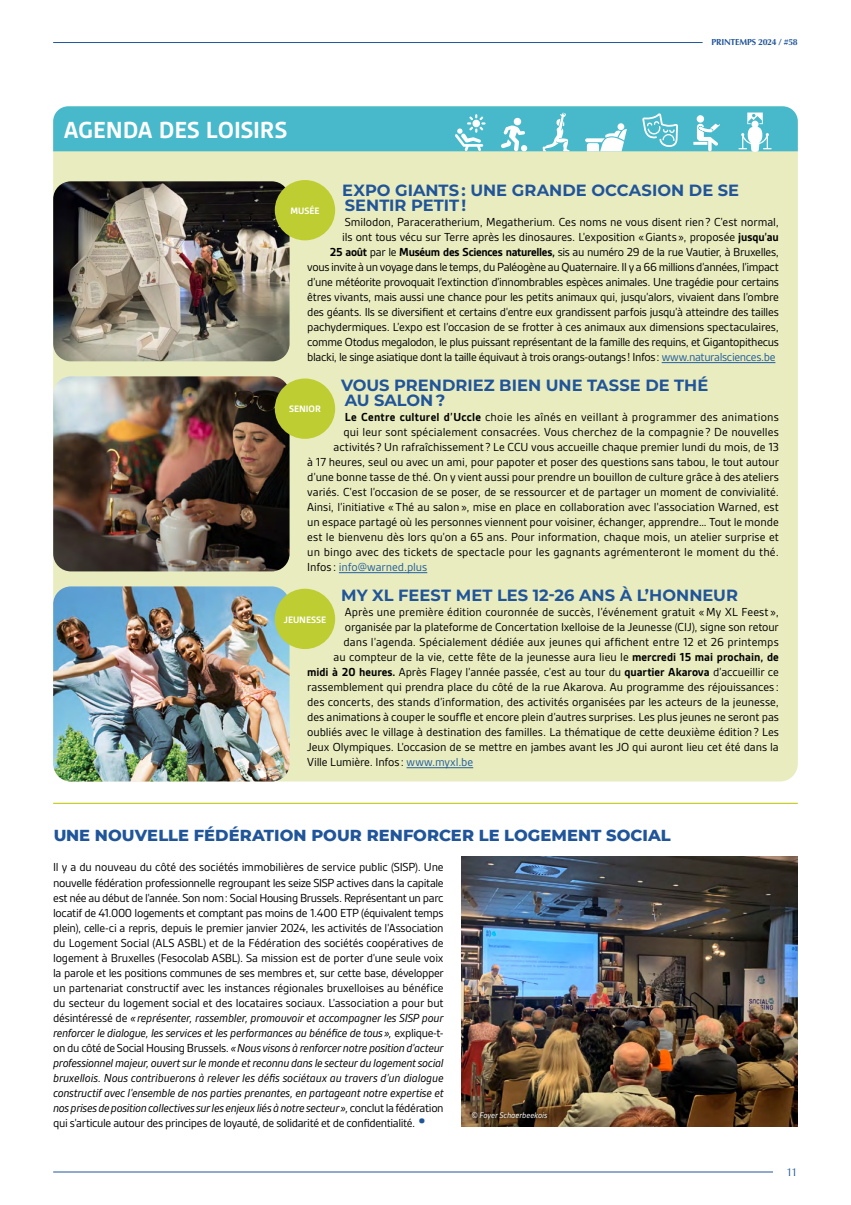
<style>
.page{position:relative;width:851px;height:1205px;background:#fff}
.page>*{position:absolute;margin:0;border:0;box-sizing:border-box;transform-origin:0 0}
.Tetière{font:700 25px "Gesta";letter-spacing:-.005em;color:#fff}
.Titre_encadré{font:700 16.25px/15px "Montserrat";color:#20559a}
.t1{font:800 16.25px "Montserrat";letter-spacing:.005em;color:#20559a}
.Body{font:12.5px/15px "Gesta";letter-spacing:-.005em;color:#000;text-align:justify}
.Body-2{font:12.5px/15px "Gesta";letter-spacing:-.025em;color:#000;text-align:right}
.Body-3{font:12.5px "Gesta";letter-spacing:.02em;color:#000}
.Body-4{font:12.5px "Gesta";letter-spacing:-.005em;color:#215e9e}
.t2{font:11.25px "Optima";color:#20559a}
.Titre_encadré-2{font:700 10px "Gesta";color:#fff}
.Légende{font:italic 8.75px "Gesta";letter-spacing:-.005em;color:#fff}
.t3{font:700 8.75px "Optima";letter-spacing:-.025em;color:#20559a}
.s1{font-weight:700}
.s2{color:#215e9e}
.s3{color:#000}
.s4{font-style:italic}
.s5{font-size:25px;color:#20559a}
</style>
<div class="page">
<hr style="left:53px;top:42px;width:649px;height:1px;background:#20559a">
<hr style="left:53px;top:1171px;width:719px;height:1px;background:#20559a">
<div style="left:53px;top:106px;width:744px;height:675px;background:#e9ecbf;border-radius:18px"></div>
<svg style="left:53px;top:106px;width:744px;height:46px;background:#5ac0cf"></svg>
<hr style="left:661px;top:362px;width:114px;height:1px;background:#215e9e">
<hr style="left:339px;top:572px;width:88px;height:1px;background:#215e9e">
<hr style="left:406px;top:767px;width:67px;height:1px;background:#215e9e">
<img style="left:53px;top:181px;width:236px;height:180px">
<img style="left:53px;top:376px;width:236px;height:195px">
<img style="left:53px;top:586px;width:236px;height:195px">
<div style="left:275px;top:378px;width:60px;height:61px;background:#becd31;border-radius:50%"></div>
<div style="left:275px;top:589px;width:60px;height:60px;background:#becd31;border-radius:50%"></div>
<div style="left:275px;top:180px;width:60px;height:60px;background:#becd31;border-radius:50%"></div>
<hr style="left:53px;top:803px;width:744px;height:1px;background:#c6cf2e">
<img style="left:462px;top:856px;width:335px;height:270px">
<svg style="left:468px;top:1108px;width:82px;height:15px"></svg>
<p class="Tetière" style="left:64px;top:116px;width:225px">AGENDA DES LOISIRS</p>
<p class="t3" style="left:711px;top:37px;width:88px">PRINTEMPS 2024 / #58</p>
<p class="Titre_encadré" style="left:342px;top:182px;width:398px">EXPO GIANTS : UNE GRANDE OCCASION DE SE<br>SENTIR PETIT !</p>
<p class="Body-2" style="left:307px;top:215px;width:473px">Smilodon, Paraceratherium, Megatherium. Ces noms ne vous disent rien? C’est normal,<br>ils ont tous vécu sur Terre après les dinosaures. L’exposition «Giants», proposée <span class="s1">jusqu’au<br>25 août</span> par le <span class="s1">Muséum des Sciences naturelles,</span> sis au numéro 29 de la rue Vautier, à Bruxelles, vous invite à un voyage dans le temps, du Paléogène au Quaternaire. Il y a 66 millions d’années, l’impact d’une météorite provoquait l’extinction d’innombrables espèces animales. Une tragédie pour certains êtres vivants, mais aussi une chance pour les petits animaux qui, jusqu’alors, vivaient dans l’ombre des géants. Ils se diversifient et certains d’entre eux grandissent parfois jusqu’à atteindre des tailles pachydermiques. L’expo est l’occasion de se frotter à ces animaux aux dimensions spectaculaires, comme Otodus megalodon, le plus puissant représentant de la famille des requins, et Gigantopithecus blacki, le singe asiatique dont la taille équivaut à trois orangs-outangs! Infos: <span class="s2">www.naturalsciences.be</span></p>
<p class="Titre_encadré" style="left:341px;top:377px;width:368px">VOUS PRENDRIEZ BIEN UNE TASSE DE THÉ<br>AU SALON ?</p>
<p class="Body-3" style="left:345px;top:410px;width:435px"><span class="s1">Le Centre culturel d’Uccle</span> choie les aînés en veillant à programmer des animations</p>
<p class="Body" style="left:343px;top:425px;width:436px">qui leur sont spécialement consacrées. Vous cherchez de la compagnie ? De nouvelles</p>
<p class="Body" style="left:333px;top:440px;width:446px">activités ? Un rafraîchissement ? Le CCU vous accueille chaque premier lundi du mois, de 13</p>
<p class="Body" style="left:307px;top:455px;width:473px">à 17 heures, seul ou avec un ami, pour papoter et poser des questions sans tabou, le tout autour</p>
<p class="Body" style="left:307px;top:470px;width:473px">d’une bonne tasse de thé. On y vient aussi pour prendre un bouillon de culture grâce à des ateliers</p>
<p class="Body" style="left:307px;top:485px;width:473px">variés. C’est l’occasion de se poser, de se ressourcer et de partager un moment de convivialité.</p>
<p class="Body" style="left:307px;top:500px;width:473px">Ainsi, l’initiative «Thé au salon», mise en place en collaboration avec l’association Warned, est</p>
<p class="Body" style="left:307px;top:515px;width:473px">un espace partagé où les personnes viennent pour voisiner, échanger, apprendre… Tout le monde</p>
<p class="Body" style="left:307px;top:530px;width:473px">est le bienvenu dès lors qu’on a 65 ans. Pour information, chaque mois, un atelier surprise et</p>
<p class="Body" style="left:307px;top:545px;width:473px">un bingo avec des tickets de spectacle pour les gagnants agrémenteront le moment du thé.</p>
<p class="Body-4" style="left:307px;top:560px;width:121px"><span class="s3">Infos :</span> info@warned.plus</p>
<p class="Titre_encadré" style="left:341px;top:587px;width:398px">MY XL FEEST MET LES 12-26 ANS À L’HONNEUR</p>
<p class="Body" style="left:345px;top:605px;width:435px">Après une première édition couronnée de succès, l’événement gratuit «My XL Feest »,</p>
<p class="Body" style="left:345px;top:620px;width:435px">organisée par la plateforme de Concertation Ixelloise de la Jeunesse (CIJ), signe son retour</p>
<p class="Body" style="left:343px;top:635px;width:436px">dans l’agenda. Spécialement dédiée aux jeunes qui affichent entre 12 et 26 printemps</p>
<p class="Body" style="left:333px;top:650px;width:447px">au compteur de la vie, cette fête de la jeunesse aura lieu le <span class="s1">mercredi 15 mai prochain, de</span></p>
<p class="Body" style="left:307px;top:665px;width:473px"><span class="s1">midi à 20 heures.</span> Après Flagey l’année passée, c’est au tour du <span class="s1">quartier Akarova</span> d’accueillir ce</p>
<p class="Body" style="left:307px;top:680px;width:473px">rassemblement qui prendra place du côté de la rue Akarova. Au programme des réjouissances :</p>
<p class="Body" style="left:307px;top:695px;width:473px">des concerts, des stands d’information, des activités organisées par les acteurs de la jeunesse,</p>
<p class="Body" style="left:307px;top:710px;width:473px">des animations à couper le souffle et encore plein d’autres surprises. Les plus jeunes ne seront pas</p>
<p class="Body" style="left:307px;top:725px;width:473px">oubliés avec le village à destination des familles. La thématique de cette deuxième édition? Les</p>
<p class="Body" style="left:307px;top:740px;width:473px">Jeux Olympiques. L’occasion de se mettre en jambes avant les JO qui auront lieu cet été dans la</p>
<p class="Body" style="left:307px;top:755px;width:167px">Ville Lumière. Infos : <span class="s2">www.myxl.be</span></p>
<p class="Titre_encadré-2" style="left:290px;top:205px;width:30px">MUSÉE</p>
<p class="Titre_encadré-2" style="left:289px;top:403px;width:33px">SENIOR</p>
<p class="Titre_encadré-2" style="left:284px;top:614px;width:44px">JEUNESSE</p>
<h2 class="t1" style="left:53px;top:824px;width:619px">UNE NOUVELLE FÉDÉRATION POUR RENFORCER LE LOGEMENT SOCIAL</h2>
<p class="Body" style="left:53px;top:860px;width:392px">Il y a du nouveau du côté des sociétés immobilières de service public (SISP). Une nouvelle fédération professionnelle regroupant les seize SISP actives dans la capitale est née au début de l’année. Son nom: Social Housing Brussels. Représentant un parc locatif de 41.000 logements et comptant pas moins de 1.400 ETP (équivalent temps plein), celle-ci a repris, depuis le premier janvier 2024, les activités de l’Association du Logement Social (ALS ASBL) et de la Fédération des sociétés coopératives de logement à Bruxelles (Fesocolab ASBL). Sa mission est de porter d’une seule voix la parole et les positions communes de ses membres et, sur cette base, développer un partenariat constructif avec les instances régionales bruxelloises au bénéfice du secteur du logement social et des locataires sociaux. L’association a pour but désintéressé de <span class="s4">«représenter, rassembler, promouvoir et accompagner les SISP pour renforcer le dialogue, les services et les performances au bénéfice de tous»,</span> explique-t&shy;on du côté de Social Housing Brussels. <span class="s4">«Nous visons à renforcer notre position d’acteur professionnel majeur, ouvert sur le monde et reconnu dans le secteur du logement social bruxellois. Nous contribuerons à relever les défis sociétaux au travers d’un dialogue constructif avec l’ensemble de nos parties prenantes, en partageant notre expertise et nos prises de position collectives sur les enjeux liés à notre secteur»,</span> conclut la fédération qui s’articule autour des principes de loyauté, de solidarité et de confidentialité. <span class="s5">•</span></p>
<p class="Légende" style="left:471px;top:1110px;width:77px">© Foyer Schaerbeekois</p>
<p class="t2" style="left:786px;top:1166px;width:13px">11</p>
</div>
